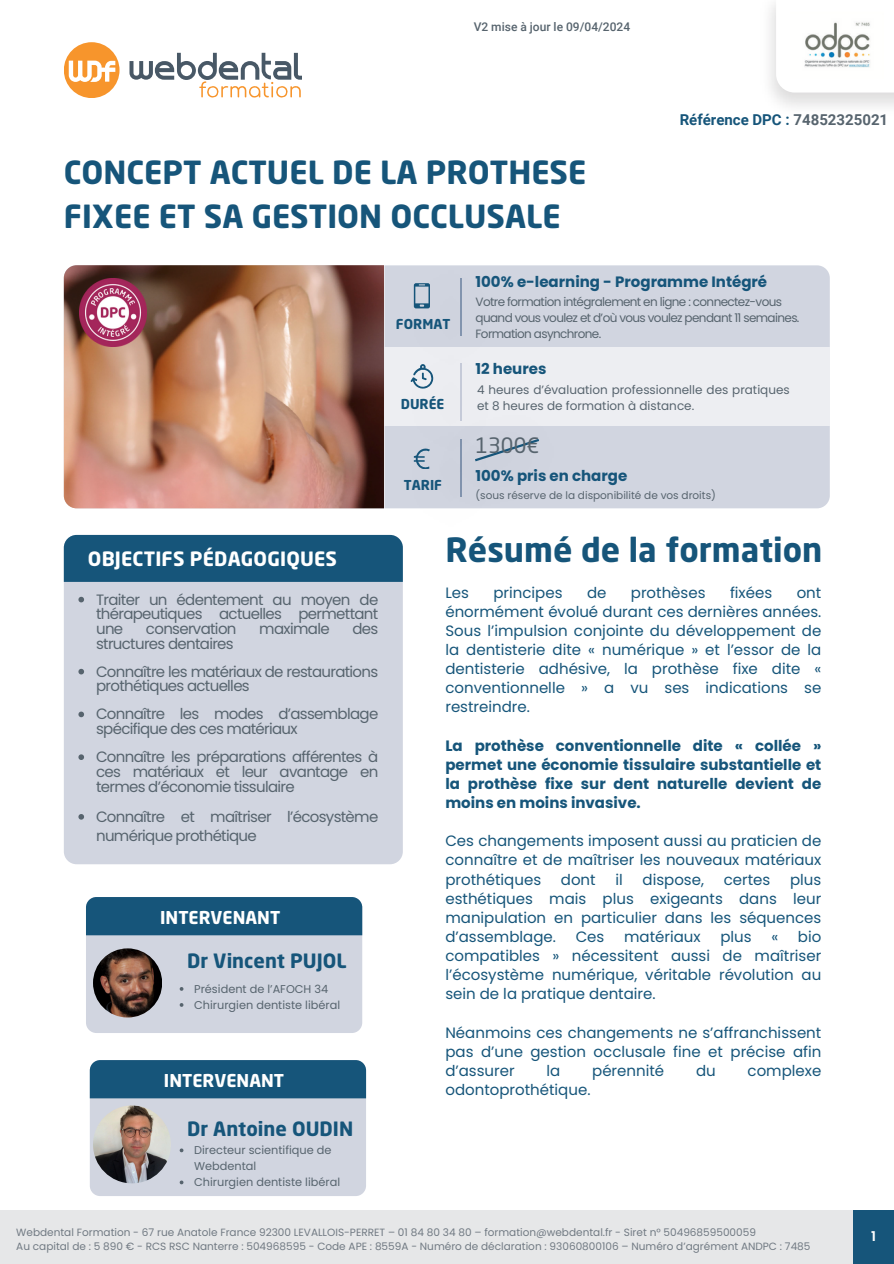
<style>
.page{position:relative;width:894px;height:1264px;background:#fff}
.page>*{position:absolute;margin:0;border:0;box-sizing:border-box;transform-origin:0 0}
.t1{font:700 33px "Neo Sans Std";color:#16557a}
.t2{font:700 31.5px/43.8px "Neo Sans Std";color:#16557a}
.t3{font:21px "Neo Sans Std";color:#57646e}
.t4{font:700 19.5px "Neo Sans Std";color:#16557a}
.t5{font:700 19.5px "Neo Sans Std";letter-spacing:.01em;color:#fff}
.t6{font:700 17.55px "Neo Sans Std";color:#fff}
.t7{font:15px/19.2px "Poppins";color:#16557a;text-align:justify}
.t8{font:15px/14.7px "Poppins";letter-spacing:-.045em;color:#57646e}
.t9{font:700 15px/19.2px "Poppins";color:#16557a;text-align:justify}
.t10{font:700 15px "Roboto";color:#16557a}
.t11{font:700 13.5px "Neo Sans Std";color:#16557a}
.t12{font:600 13.5px "Poppins";color:#fff}
.t13{font:12px/16px "Poppins";letter-spacing:-.05em;color:#57646e}
.t14{font:12px/15.8px "Poppins";color:#57646e}
.t15{font:500 12px "Roboto";color:#57646e}
.t16{font:11.25px/16px "Poppins";color:#57646e}
.t17{font:10.5px "Poppins";color:#717a83}
.t18{font:10.5px "Poppins";color:#57646e}
.s1{color:#57646e}
</style>
<div class="page">
<svg style="left:129px;top:53px;width:173px;height:44px"></svg>
<svg style="left:64px;top:42px;width:55px;height:56px;fill:#f7952c"></svg>
<svg style="left:69px;top:61px;width:46px;height:21px"></svg>
<div style="left:64px;top:535px;width:339px;height:329px;background:#d1d5e0;border-radius:13px"></div>
<div style="left:64px;top:535px;width:339px;height:47px;background:#16557a"></div>
<div style="left:384px;top:265px;width:445px;height:243px;background:#d1d5e0"></div>
<div style="left:384px;top:348px;width:445px;height:78px;background:#edeef2"></div>
<div style="left:0;top:1210px;width:893px;height:53px;background:#e6e7e8"></div>
<div style="left:853px;top:1210px;width:40px;height:53px;background:#16557a"></div>
<div style="left:413px;top:270px;width:76px;height:78px;background:#d0d4df"></div>
<hr style="left:460px;top:278px;width:2px;height:58px;background:#8294ae">
<img style="left:413px;top:450px;width:76px;height:59px">
<img style="left:413px;top:377px;width:27px;height:73px">
<hr style="left:460px;top:363px;width:2px;height:58px;background:#c5cad8">
<svg style="left:413px;top:283px;width:17px;height:25px"></svg>
<svg style="left:413px;top:448px;width:17px;height:21px"></svg>
<svg style="left:410px;top:364px;width:23px;height:25px"></svg>
<div style="left:440px;top:426px;width:113px;height:79px;background:#cfd3de"></div>
<svg style="left:475px;top:439px;width:64px;height:22px"></svg>
<img style="left:804px;top:22px;width:66px;height:46px">
<img style="left:64px;top:265px;width:320px;height:243px">
<img style="left:79px;top:278px;width:68px;height:68px">
<div style="left:86px;top:897px;width:276px;height:136px;background:#d1d5e0;border-radius:10px"></div>
<div style="left:86px;top:897px;width:276px;height:38px;background:#16557a"></div>
<img style="left:93px;top:948px;width:69px;height:69px;border-radius:50%">
<div style="left:90px;top:1060px;width:276px;height:135px;background:#d1d5e0;border-radius:10px"></div>
<div style="left:90px;top:1060px;width:276px;height:38px;background:#16557a"></div>
<img style="left:93px;top:1105px;width:78px;height:78px;border-radius:50%">
<svg style="left:78px;top:597px;width:6px;height:5px"></svg>
<svg style="left:78px;top:669px;width:6px;height:5px"></svg>
<svg style="left:78px;top:711px;width:6px;height:6px"></svg>
<svg style="left:78px;top:754px;width:6px;height:6px"></svg>
<svg style="left:78px;top:814px;width:6px;height:5px"></svg>
<svg style="left:180px;top:1148px;width:3px;height:4px"></svg>
<svg style="left:180px;top:1180px;width:3px;height:4px"></svg>
<h6 class="t15" style="left:473px;top:20px;width:158px">V2 mise à jour le 09/04/2024</h6>
<p class="t2" style="left:64px;top:154px;width:524px">CONCEPT ACTUEL DE LA PROTHESE<br>FIXEE ET SA GESTION OCCLUSALE</p>
<p class="t10" style="left:679px;top:111px;width:210px">Référence DPC : <span class="s1">74852325021</span></p>
<p class="t5" style="left:88px;top:550px;width:250px">OBJECTIFS PÉDAGOGIQUES</p>
<p class="t8" style="left:96px;top:592px;width:284px;text-align:justify">Traiter un édentement au moyen de thérapeutiques actuelles permettant une</p>
<p class="t8" style="left:146px;top:621px;width:92px">conservation</p>
<p class="t8" style="left:259px;top:621px;width:72px">maximale</p>
<p class="t8" style="left:352px;top:621px;width:27px">des</p>
<p class="t8" style="left:96px;top:636px;width:139px">structures dentaires</p>
<h4 class="t8" style="left:96px;top:664px;width:284px">Connaître les matériaux de restaurations prothétiques actuelles</h4>
<p class="t8" style="left:96px;top:707px;width:284px">Connaître les modes d’assemblage spécifique des ces matériaux</p>
<p class="t8" style="left:96px;top:749px;width:284px;text-align:justify">Connaître les préparations afférentes à ces matériaux et leur avantage en termes d’économie tissulaire</p>
<h2 class="t8" style="left:96px;top:807px;width:284px;line-height:19.2px">Connaître et maîtriser l’écosystème numérique prothétique</h2>
<p class="t6" style="left:160px;top:910px;width:122px">INTERVENANT</p>
<p class="t4" style="left:187px;top:953px;width:161px">Dr Vincent PUJOL</p>
<p class="t16" style="left:194px;top:980px;width:135px">Président de l’AFOCH 34</p>
<p class="t16" style="left:194px;top:996px;width:147px">Chirurgien dentiste libéral</p>
<p class="t6" style="left:164px;top:1073px;width:122px">INTERVENANT</p>
<p class="t4" style="left:187px;top:1121px;width:167px">Dr Antoine OUDIN</p>
<p class="t16" style="left:194px;top:1142px;width:139px">Directeur scientifique de<br>Webdental</p>
<p class="t16" style="left:194px;top:1174px;width:147px">Chirurgien dentiste libéral</p>
<p class="t11" style="left:396px;top:319px;width:56px">FORMAT</p>
<p class="t11" style="left:400px;top:398px;width:45px">DURÉE</p>
<p class="t9" style="left:475px;top:272px;width:293px">100% e-learning - Programme Intégré</p>
<h3 class="t13" style="left:475px;top:293px;width:325px">Votre formation intégralement en ligne : connectez-vous quand vous voulez et d’où vous voulez pendant 11 semaines.<br>Formation asynchrone.</h3>
<p class="t9" style="left:475px;top:359px;width:72px">12 heures</p>
<p class="t14" style="left:477px;top:382px;width:314px">4 heures d’évaluation professionnelle des pratiques et 8 heures de formation à distance.</p>
<p class="t3" style="left:475px;top:436px;width:65px">1300€</p>
<p class="t9" style="left:475px;top:466px;width:153px">100% pris en charge</p>
<p class="t11" style="left:404px;top:479px;width:40px">TARIF</p>
<p class="t18" style="left:475px;top:487px;width:242px">(sous réserve de la disponibilité de vos droits)</p>
<h5 class="t1" style="left:445px;top:537px;width:378px">Résumé de la formation</h5>
<h6 class="t7" style="left:445px;top:582px;width:25px">Les</h6>
<h6 class="t7" style="left:493px;top:582px;width:71px">principes</h6>
<h6 class="t7" style="left:587px;top:582px;width:21px">de</h6>
<h6 class="t7" style="left:630px;top:582px;width:76px">prothèses</h6>
<h6 class="t7" style="left:729px;top:582px;width:44px">fixées</h6>
<h6 class="t7" style="left:445px;top:582px;width:377px;text-indent:351px">ont énormément évolué durant ces dernières années.<br>Sous l’impulsion conjointe du développement de la dentisterie dite « numérique » et l’essor de la dentisterie adhésive, la prothèse fixe dite « conventionnelle » a vu ses indications se restreindre.</h6>
<h3 class="t9" style="left:445px;top:735px;width:377px">La prothèse conventionnelle dite « collée » permet une économie tissulaire substantielle et la prothèse fixe sur dent naturelle devient de moins en moins invasive.</h3>
<p class="t7" style="left:445px;top:831px;width:377px">Ces changements imposent aussi au praticien de connaître et de maîtriser les nouveaux matériaux prothétiques</p>
<p class="t7" style="left:560px;top:869px;width:36px">dont</p>
<p class="t7" style="left:615px;top:869px;width:9px">il</p>
<p class="t7" style="left:642px;top:869px;width:63px">dispose,</p>
<p class="t7" style="left:723px;top:869px;width:48px">certes</p>
<p class="t7" style="left:445px;top:869px;width:377px;text-indent:344px">plus esthétiques mais plus exigeants dans leur manipulation en particulier dans les séquences d’assemblage.</p>
<p class="t7" style="left:575px;top:927px;width:30px">Ces</p>
<p class="t7" style="left:624px;top:927px;width:78px">matériaux</p>
<p class="t7" style="left:720px;top:927px;width:33px">plus</p>
<p class="t7" style="left:771px;top:927px;width:8px">«</p>
<p class="t7" style="left:445px;top:927px;width:377px;text-indent:352px">bio compatibles » nécessitent aussi de maîtriser l’écosystème numérique, véritable révolution au sein de la pratique dentaire.</p>
<h4 class="t7" style="left:445px;top:1022px;width:377px">Néanmoins ces changements ne s’affranchissent pas d’une gestion occlusale fine et précise afin d’assurer</h4>
<h4 class="t7" style="left:546px;top:1061px;width:15px">la</h4>
<h4 class="t7" style="left:592px;top:1061px;width:73px">pérennité</h4>
<h4 class="t7" style="left:695px;top:1061px;width:21px">du</h4>
<h4 class="t7" style="left:747px;top:1061px;width:75px">complexe</h4>
<h4 class="t7" style="left:445px;top:1080px;width:146px">odontoprothétique.</h4>
<p class="t17" style="left:16px;top:1225px;width:741px">Webdental Formation - 67 rue Anatole France 92300 LEVALLOIS-PERRET – 01 84 80 34 80 – formation@webdental.fr - Siret n° 50496859500059</p>
<p class="t17" style="left:16px;top:1238px;width:795px">Au capital de : 5 890 € - RCS RSC Nanterre : 504968595 - Code APE : 8559A - Numéro de déclaration : 93060800106 – Numéro d’agrément ANDPC : 7485</p>
<p class="t12" style="left:870px;top:1226px;width:6px">1</p>
</div>
